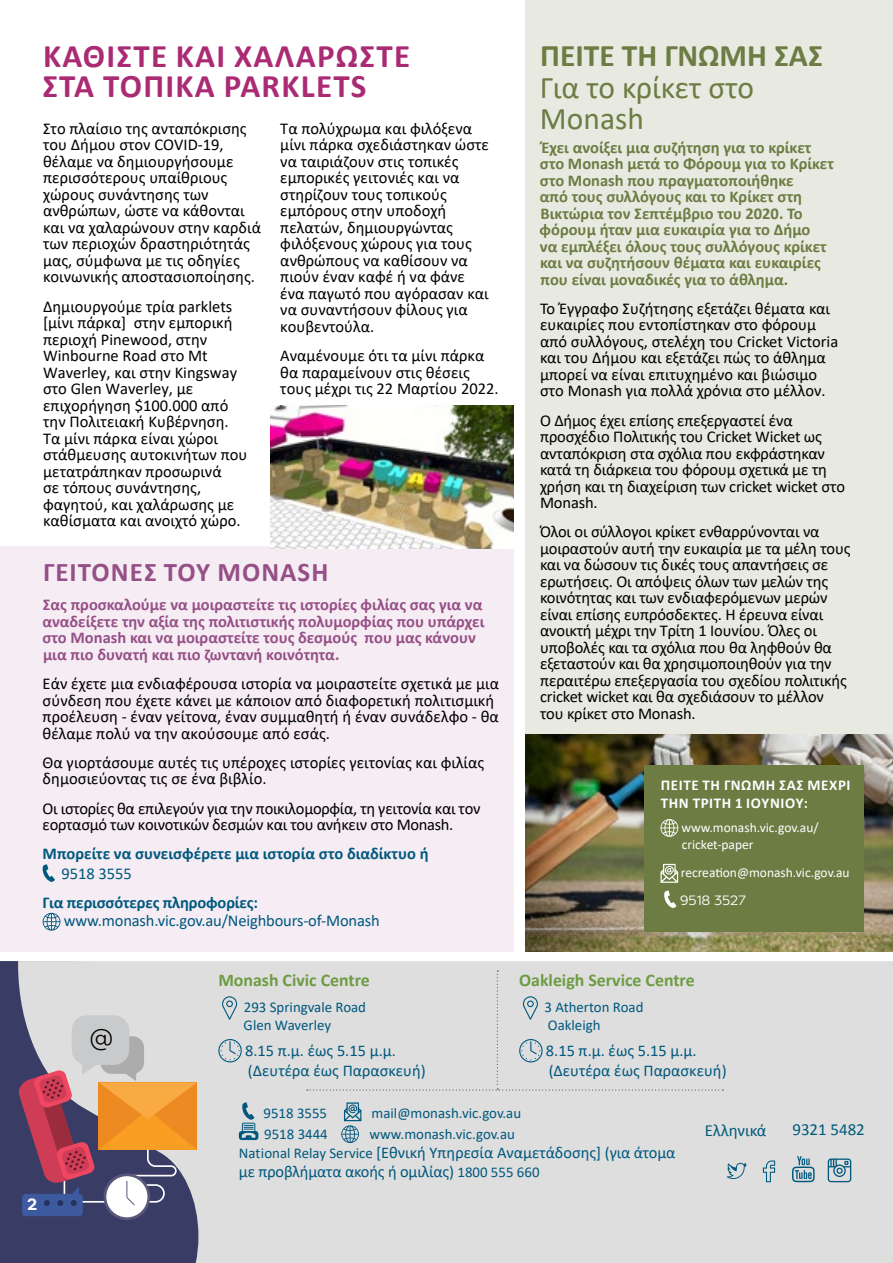
<style>
.page{position:relative;width:893px;height:1263px;background:#fff}
.page>*{position:absolute;margin:0;border:0;box-sizing:border-box;transform-origin:0 0}
.t1{font:700 33px/29.2px "Calibri";letter-spacing:.04em;color:#aa2b73}
.t2{font:31.5px/31.5px "Calibri";color:#6c7c43}
.t3{font:700 31.5px "Calibri";color:#6c7c43}
.t4{font:700 27px "Calibri";letter-spacing:.04em;color:#964f87}
.t5{font:22.35px "Filson Pro";color:#000}
.t6{font:700 17.85px "Calibri";color:#6d9c43}
.t7{font:16.95px "Calibri";color:#005a7c}
.t8{font:16.5px/16.5px "Calibri";color:#000}
.t9{font:700 16.5px/16.5px "Calibri";color:#6c7c43}
.t10{font:700 16.5px/16.5px "Calibri";color:#964f87}
.t11{font:16.5px/16.5px "Calibri";letter-spacing:-.02em;color:#000}
.t12{font:700 16.5px "Calibri";color:#00587e}
.t13{font:16.5px "Calibri";letter-spacing:-.01em;color:#00587e}
.t14{font:16.35px/19.4px "Calibri";letter-spacing:-.01em;color:#00587e}
.t15{font:16.35px/19.4px "Calibri";color:#00587d}
.t16{font:700 16.35px "Filson Soft";color:#fff}
.t17{font:700 15px/18px "Calibri";letter-spacing:.04em;color:#fff}
.t18{font:14.85px/17.9px "Calibri";color:#00587e}
.t19{font:13.5px/16.2px "Calibri";color:#fff}
.t20{font:13.5px "Filson Pro";color:#fff}
.s1{font-size:14.85px}
</style>
<div class="page">
<div style="left:0;top:546px;width:513px;height:406px;background:#f5edf3"></div>
<div style="left:525px;top:0;width:368px;height:952px;background:#e8e9e0"></div>
<img style="left:270px;top:405px;width:243px;height:144px">
<img style="left:525px;top:734px;width:368px;height:218px">
<div style="left:645px;top:765px;width:219px;height:167px;background:#6c7c43"></div>
<svg style="left:660px;top:819px;width:18px;height:18px"></svg>
<svg style="left:660px;top:864px;width:18px;height:19px"></svg>
<svg style="left:664px;top:890px;width:12px;height:18px"></svg>
<svg style="left:42px;top:864px;width:13px;height:18px"></svg>
<svg style="left:43px;top:913px;width:17px;height:18px"></svg>
<div style="left:0;top:961px;width:18px;height:302px;background:#393d66"></div>
<div style="left:18px;top:961px;width:875px;height:302px;background:#dedede"></div>
<svg style="left:222px;top:996px;width:15px;height:24px"></svg>
<svg style="left:218px;top:1039px;width:24px;height:23px"></svg>
<svg style="left:239px;top:1102px;width:19px;height:38px"></svg>
<svg style="left:341px;top:1102px;width:20px;height:41px"></svg>
<svg style="left:828px;top:1158px;width:23px;height:24px"></svg>
<svg style="left:792px;top:1156px;width:23px;height:26px"></svg>
<svg style="left:727px;top:1163px;width:20px;height:16px"></svg>
<svg style="left:763px;top:1160px;width:12px;height:22px"></svg>
<div style="left:104px;top:1173px;width:46px;height:47px;border:3px solid #58577a;border-radius:50%"></div>
<svg style="left:17px;top:1015px;width:180px;height:201px"></svg>
<div style="left:307px;top:970px;width:416px;height:120px;background:#dedede"></div>
<h1 class="t1" style="left:42px;top:41px;width:369px">ΚΑΘIΣΤΕ ΚΑΙ ΧΑΛΑΡΩΣΤΕ<br>ΣΤΑ ΤΟΠΙΚΆ PARKLETS</h1>
<p class="t8" style="left:43px;top:120px;width:219px">Στο πλαίσιο της ανταπόκρισης του Δήμου στον COVID-19, θέλαμε να δημιουργήσουμε περισσότερους υπαίθριους χώρους συνάντησης των ανθρώπων, ώστε να κάθονται και να χαλαρώνουν στην καρδιά των περιοχών δραστηριότητάς μας, σύμφωνα με τις οδηγίες κοινωνικής αποστασιοποίησης.</p>
<p class="t8" style="left:43px;top:297px;width:206px">Δημιουργούμε τρία parklets [μίνι πάρκα] στην εμπορική περιοχή Pinewood, στην<br>Winbourne Road στο Mt<br>Waverley, και στην Kingsway στο Glen Waverley, με επιχορήγηση $100.000 από την Πολιτειακή Κυβέρνηση.<br>Τα μίνι πάρκα είναι χώροι στάθμευσης αυτοκινήτων που μετατράπηκαν προσωρινά<br>σε τόπους συνάντησης, φαγητού, και χαλάρωσης με καθίσματα και ανοιχτό χώρο.</p>
<p class="t8" style="left:280px;top:120px;width:210px">Τα πολύχρωμα και φιλόξενα μίνι πάρκα σχεδιάστηκαν ώστε να ταιριάζουν στις τοπικές εμπορικές γειτονιές και να στηρίζουν τους τοπικούς εμπόρους στην υποδοχή πελατών, δημιουργώντας φιλόξενους χώρους για τους ανθρώπους να καθίσουν να πιούν έναν καφέ ή να φάνε ένα παγωτό που αγόρασαν και να συναντήσουν φίλους για κουβεντούλα.</p>
<p class="t8" style="left:280px;top:347px;width:220px">Αναμένουμε ότι τα μίνι πάρκα θα παραμείνουν στις θέσεις τους μέχρι τις 22 Μαρτίου 2022.</p>
<h3 class="t4" style="left:43px;top:553px;width:287px">ΓΕΙΤΟΝΕΣ ΤΟΥ MONASH</h3>
<p class="t10" style="left:42px;top:596px;width:444px">Σας προσκαλούμε να μοιραστείτε τις ιστορίες φιλίας σας για να αναδείξετε την αξία της πολιτιστικής πολυμορφίας που υπάρχει στο Monash και να μοιραστείτε τους δεσμούς που μας κάνουν μια πιο δυνατή και πιο ζωντανή κοινότητα.</p>
<p class="t8" style="left:43px;top:675px;width:458px">Εάν έχετε μια ενδιαφέρουσα ιστορία να μοιραστείτε σχετικά με μια σύνδεση που έχετε κάνει με κάποιον από διαφορετική πολιτισμική προέλευση - έναν γείτονα, έναν συμμαθητή ή έναν συνάδελφο - θα θέλαμε πολύ να την ακούσουμε από εσάς.</p>
<p class="t8" style="left:43px;top:754px;width:443px">Θα γιορτάσουμε αυτές τις υπέροχες ιστορίες γειτονίας και φιλίας δημοσιεύοντας τις σε ένα βιβλίο.</p>
<p class="t11" style="left:43px;top:799px;width:439px">Οι ιστορίες θα επιλεγούν για την ποικιλομορφία, τη γειτονία και τον εορτασμό των κοινοτικών δεσμών και του ανήκειν στο Monash.</p>
<p class="t12" style="left:43px;top:842px;width:387px">Μπορείτε να συνεισφέρετε μια ιστορία στο διαδίκτυο ή</p>
<p class="t13" style="left:61px;top:862px;width:72px">9518 3555</p>
<p class="t12" style="left:43px;top:891px;width:217px">Για περισσότερες πληροφορίες:</p>
<p class="t13" style="left:64px;top:909px;width:317px">www.monash.vic.gov.au/Neighbours-of-Monash</p>
<h2 class="t3" style="left:540px;top:34px;width:284px">ΠΕΙΤΕ ΤΗ ΓΝΩΜΗ ΣΑΣ</h2>
<h2 class="t2" style="left:540px;top:71px;width:216px">Για το κρίκετ στο<br>Monash</h2>
<p class="t9" style="left:540px;top:139px;width:296px">Έχει ανοίξει μια συζήτηση για το κρίκετ στο Monash μετά το Φόρουμ για το Κρίκετ στο Monash που πραγματοποιήθηκε<br>από τους συλλόγους και το Κρίκετ στη Βικτώρια τον Σεπτέμβριο του 2020. Το φόρουμ ήταν μια ευκαιρία για το Δήμο<br>να εμπλέξει όλους τους συλλόγους κρίκετ και να συζητήσουν θέματα και ευκαιρίες που είναι μοναδικές για το άθλημα.</p>
<p class="t8" style="left:540px;top:300px;width:300px">Το Έγγραφο Συζήτησης εξετάζει θέματα και ευκαιρίες που εντοπίστηκαν στο φόρουμ από συλλόγους, στελέχη του Cricket Victoria και του Δήμου και εξετάζει πώς το άθλημα μπορεί να είναι επιτυχημένο και βιώσιμο στο Monash για πολλά χρόνια στο μέλλον.</p>
<p class="t8" style="left:540px;top:411px;width:307px">Ο Δήμος έχει επίσης επεξεργαστεί ένα προσχέδιο Πολιτικής του Cricket Wicket ως ανταπόκριση στα σχόλια που εκφράστηκαν κατά τη διάρκεια του φόρουμ σχετικά με τη χρήση και τη διαχείριση των cricket wicket στο Monash.</p>
<p class="t8" style="left:540px;top:523px;width:312px">Όλοι οι σύλλογοι κρίκετ ενθαρρύνονται να μοιραστούν αυτή την ευκαιρία με τα μέλη τους και να δώσουν τις δικές τους απαντήσεις σε ερωτήσεις. Οι απόψεις όλων των μελών της κοινότητας και των ενδιαφερόμενων μερών είναι επίσης ευπρόσδεκτες. Η έρευνα είναι ανοικτή μέχρι την Τρίτη 1 Ιουνίου. Όλες οι υποβολές και τα σχόλια που θα ληφθούν θα εξεταστούν και θα χρησιμοποιηθούν για την περαιτέρω επεξεργασία του σχεδίου πολιτικής cricket wicket και θα σχεδιάσουν το μέλλον του κρίκετ στο Monash.</p>
<p class="t17" style="left:661px;top:775px;width:191px">ΠΕΙΤΕ ΤΗ ΓΝΩΜΗ ΣΑΣ ΜΕΧΡΙ<br>ΤΗΝ ΤΡΙΤΗ 1 ΙΟΥΝΙΟΥ:</p>
<p class="t19" style="left:681px;top:819px;width:139px">www.monash.vic.gov.au/ cricket-paper</p>
<p class="t19" style="left:681px;top:864px;width:170px">recreation@monash.vic.gov.au</p>
<p class="t20" style="left:680px;top:891px;width:67px">9518 3527</p>
<h3 class="t5" style="left:90px;top:1022px;width:25px">@</h3>
<p class="t16" style="left:27px;top:1194px;width:12px">2</p>
<p class="t6" style="left:218px;top:967px;width:153px">Monash Civic Centre</p>
<p class="t18" style="left:244px;top:998px;width:124px">293 Springvale Road<br>Glen Waverley</p>
<p class="t15" style="left:245px;top:1041px;width:182px">8.15 π.μ. έως 5.15 μ.μ. (Δευτέρα έως Παρασκευή)</p>
<p class="t18" style="left:264px;top:1104px;width:65px">9518 3555</p>
<p class="t18" style="left:372px;top:1104px;width:151px">mail@monash.vic.gov.au</p>
<p class="t18" style="left:264px;top:1124px;width:65px">9518 3444</p>
<p class="t18" style="left:370px;top:1124px;width:147px">www.monash.vic.gov.au</p>
<p class="t14" style="left:239px;top:1142px;width:438px"><span class="s1">National Relay Service</span> [Εθνική Υπηρεσία Αναμετάδοσης] (για άτομα με προβλήματα ακοής ή ομιλίας) <span class="s1">1800 555 660</span></p>
<p class="t6" style="left:519px;top:967px;width:177px">Oakleigh Service Centre</p>
<p class="t18" style="left:545px;top:998px;width:100px">3 Atherton Road<br>Oakleigh</p>
<p class="t15" style="left:546px;top:1041px;width:182px">8.15 π.μ. έως 5.15 μ.μ. (Δευτέρα έως Παρασκευή)</p>
<p class="t7" style="left:705px;top:1118px;width:63px">Ελληνικά</p>
<p class="t7" style="left:792px;top:1118px;width:74px">9321 5482</p>
</div>
